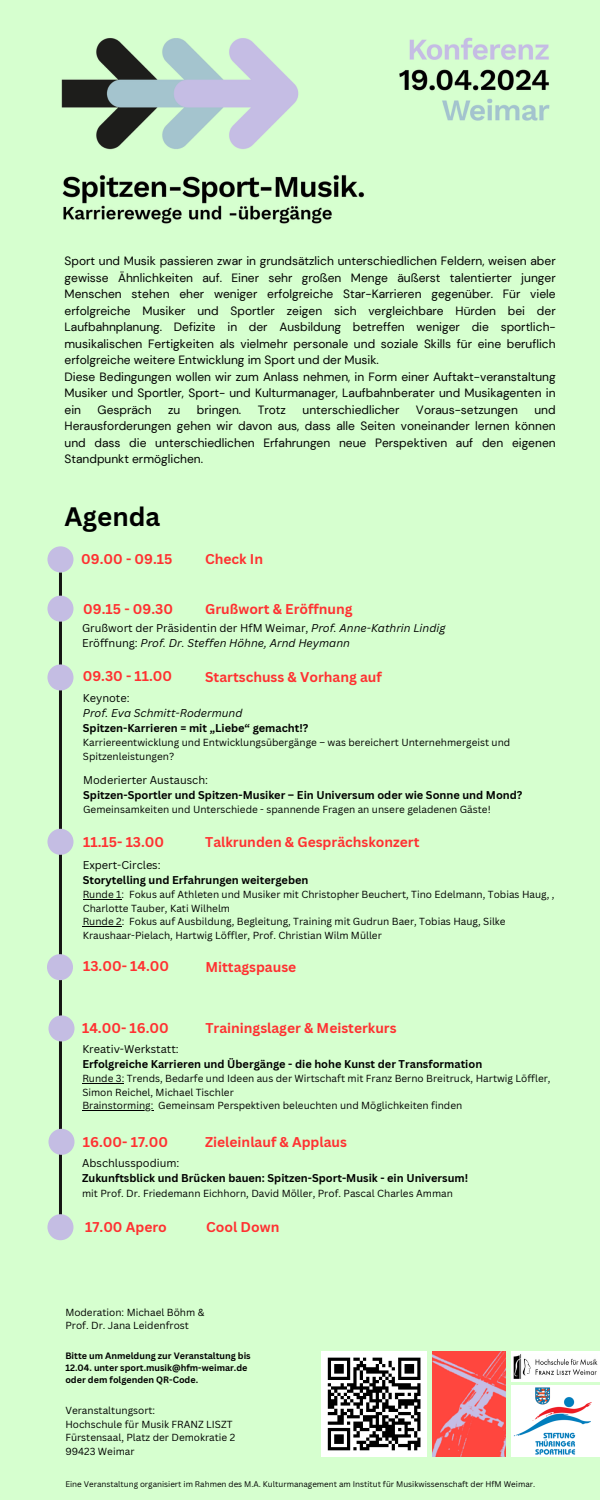
<style>
.page{position:relative;width:600px;height:1500px;background:#d6ffcf}
.page>*{position:absolute;margin:0;border:0;box-sizing:border-box;transform-origin:0 0}
.t1{font:700 26px "Canva Sans";color:#000}
.t2{font:700 13.8px "Canva Sans";color:#ff3131}
.t3{font:12px/16.5px "DM Sans";color:#000}
.t4{font:700 11px/15px "Canva Sans";color:#000}
.t5{font:italic 11px/15px "Canva Sans";color:#000}
.t6{font:10px/13.5px "Canva Sans";color:#000}
.t7{font:700 9px/12px "Canva Sans";color:#000}
.t8{font:8px "Canva Sans";color:#000}
.s1{font-style:normal}
.s2{font-weight:400}
.s3{font-weight:400;font-style:italic}
</style>
<div class="page">
<img style="left:61px;top:37px;width:489px;height:187px">
<hr style="left:59px;top:572px;width:3px;height:647px;background:#151513">
<div style="left:47px;top:664px;width:27px;height:26px;background:#c4bde3;border-radius:50%"></div>
<div style="left:47px;top:596px;width:27px;height:26px;background:#c4bde3;border-radius:50%"></div>
<div style="left:47px;top:546px;width:27px;height:26px;background:#c4bde3;border-radius:50%"></div>
<div style="left:47px;top:829px;width:27px;height:26px;background:#c4bde3;border-radius:50%"></div>
<div style="left:48px;top:1015px;width:27px;height:26px;background:#c4bde3;border-radius:50%"></div>
<div style="left:47px;top:954px;width:26px;height:26px;background:#c4bde3;border-radius:50%"></div>
<div style="left:47px;top:1214px;width:27px;height:26px;background:#c4bde3;border-radius:50%"></div>
<div style="left:48px;top:1129px;width:27px;height:26px;background:#c4bde3;border-radius:50%"></div>
<img style="left:511px;top:1351px;width:89px;height:31px">
<img style="left:511px;top:1386px;width:89px;height:71px">
<hr style="left:83px;top:899px;width:39px;height:1px;background:#000">
<hr style="left:83px;top:926px;width:39px;height:1px;background:#000">
<hr style="left:82px;top:1083px;width:42px;height:1px;background:#000">
<hr style="left:82px;top:1110px;width:71px;height:1px;background:#000">
<img style="left:433px;top:1351px;width:73px;height:106px">
<div style="left:321px;top:1351px;width:106px;height:106px;background:#fff"></div>
<svg style="left:327px;top:1357px;width:94px;height:94px"></svg>
<h2 class="t3" style="left:65px;top:253px;width:493px">Sport und Musik passieren zwar in grundsätzlich unterschiedlichen Feldern, weisen aber gewisse Ähnlichkeiten auf. Einer sehr großen Menge äußerst talentierter junger Menschen stehen eher weniger erfolgreiche Star-Karrieren gegenüber. Für viele erfolgreiche Musiker und Sportler zeigen sich vergleichbare Hürden bei der Laufbahnplanung. Defizite in der Ausbildung betreffen weniger die sportlich&shy;musikalischen Fertigkeiten als vielmehr personale und soziale Skills für eine beruflich erfolgreiche weitere Entwicklung im Sport und der Musik.<br>Diese Bedingungen wollen wir zum Anlass nehmen, in Form einer Auftakt-veranstaltung Musiker und Sportler, Sport- und Kulturmanager, Laufbahnberater und Musikagenten in ein</h2>
<h2 class="t3" style="left:65px;top:401px;width:493px;text-align:justify;text-indent:470px">und Herausforderungen gehen wir davon aus, dass alle Seiten voneinander lernen können und dass die unterschiedlichen Erfahrungen neue Perspektiven auf den eigenen Standpunkt ermöglichen.</h2>
<h2 class="t3" style="left:98px;top:401px;width:56px">Gespräch</h2>
<h2 class="t3" style="left:168px;top:401px;width:14px">zu</h2>
<h2 class="t3" style="left:197px;top:401px;width:46px">bringen.</h2>
<h2 class="t3" style="left:258px;top:401px;width:30px">Trotz</h2>
<h2 class="t3" style="left:303px;top:401px;width:98px">unterschiedlicher</h2>
<h2 class="t3" style="left:416px;top:401px;width:103px">Voraus-setzungen</h2>
<h5 class="t1" style="left:65px;top:498px;width:97px">Agenda</h5>
<h2 class="t2" style="left:81px;top:550px;width:93px">09.00 - 09.15</h2>
<h2 class="t2" style="left:205px;top:550px;width:60px">Check In</h2>
<h2 class="t2" style="left:83px;top:599px;width:91px">09.15 - 09.30</h2>
<h3 class="t2" style="left:205px;top:599px;width:149px">Grußwort &amp; Eröffnung</h3>
<p class="t5" style="left:82px;top:620px;width:365px"><span class="s1">Grußwort der Präsidentin der HfM Weimar,</span> Prof. Anne-Kathrin Lindig<br><span class="s1">Eröffnung:</span> Prof. Dr. Steffen Höhne, Arnd Heymann</p>
<h2 class="t2" style="left:83px;top:667px;width:91px">09.30 - 11.00</h2>
<h2 class="t2" style="left:205px;top:668px;width:178px">Startschuss &amp; Vorhang auf</h2>
<h4 class="t4" style="left:83px;top:690px;width:227px"><span class="s2">Keynote:<br></span><span class="s3">Prof. Eva Schmitt-Rodermund<br></span>Spitzen-Karrieren = mit „Liebe“ gemacht!?</h4>
<h4 class="t6" style="left:83px;top:736px;width:429px">Karriereentwicklung und Entwicklungsübergänge – was bereichert Unternehmergeist und<br>Spitzenleistungen?</h4>
<h4 class="t4" style="left:83px;top:772px;width:441px"><span class="s2">Moderierter Austausch:<br></span>Spitzen-Sportler und Spitzen-Musiker – Ein Universum oder wie Sonne und Mond?</h4>
<h4 class="t6" style="left:83px;top:803px;width:409px">Gemeinsamkeiten und Unterschiede - spannende Fragen an unsere geladenen Gäste!</h4>
<h2 class="t2" style="left:83px;top:832px;width:82px">11.15- 13.00</h2>
<h2 class="t2" style="left:205px;top:832px;width:216px">Talkrunden &amp; Gesprächskonzert</h2>
<h4 class="t4" style="left:83px;top:857px;width:227px"><span class="s2">Expert-Circles:<br></span>Storytelling und Erfahrungen weitergeben</h4>
<h4 class="t6" style="left:83px;top:888px;width:473px">Runde 1: Fokus auf Athleten und Musiker mit Christopher Beuchert, Tino Edelmann, Tobias Haug, , Charlotte Tauber, Kati Wilhelm<br>Runde 2: Fokus auf Ausbildung, Begleitung, Training mit Gudrun Baer, Tobias Haug, Silke Kraushaar-Pielach, Hartwig Löffler, Prof. Christian Wilm Müller</h4>
<h2 class="t2" style="left:83px;top:956px;width:87px">13.00- 14.00</h2>
<h2 class="t2" style="left:205px;top:957px;width:92px">Mittagspause</h2>
<h2 class="t2" style="left:82px;top:1019px;width:88px">14.00- 16.00</h2>
<h2 class="t2" style="left:205px;top:1019px;width:193px">Trainingslager &amp; Meisterkurs</h2>
<h2 class="t4" style="left:82px;top:1041px;width:401px"><span class="s2">Kreativ-Werkstatt:<br></span>Erfolgreiche Karrieren und Übergänge - die hohe Kunst der Transformation</h2>
<h2 class="t6" style="left:82px;top:1071px;width:470px">Runde 3: Trends, Bedarfe und Ideen aus der Wirtschaft mit Franz Berno Breitruck, Hartwig Löffler,<br>Simon Reichel, Michael Tischler</h2>
<h2 class="t6" style="left:82px;top:1098px;width:381px">Brainstorming: Gemeinsam Perspektiven beleuchten und Möglichkeiten finden</h2>
<h4 class="t2" style="left:83px;top:1132px;width:87px">16.00- 17.00</h4>
<h4 class="t2" style="left:205px;top:1132px;width:143px">Zieleinlauf &amp; Applaus</h4>
<h4 class="t4" style="left:82px;top:1156px;width:388px"><span class="s2">Abschlusspodium:<br></span>Zukunftsblick und Brücken bauen: Spitzen-Sport-Musik - ein Universum!</h4>
<h4 class="t6" style="left:82px;top:1186px;width:372px">mit Prof. Dr. Friedemann Eichhorn, David Möller, Prof. Pascal Charles Amman</h4>
<h2 class="t2" style="left:85px;top:1217px;width:83px">17.00 Apero</h2>
<h2 class="t2" style="left:206px;top:1217px;width:75px">Cool Down</h2>
<p class="t6" style="left:65px;top:1305px;width:140px">Moderation: Michael Böhm &amp;<br>Prof. Dr. Jana Leidenfrost</p>
<p class="t7" style="left:65px;top:1350px;width:187px">Bitte um Anmeldung zur Veranstaltung bis<br>12.04. unter sport.musik@hfm-weimar.de oder dem folgenden QR-Code.</p>
<h4 class="t6" style="left:65px;top:1404px;width:171px">Veranstaltungsort:<br>Hochschule für Musik FRANZ LISZT<br>Fürstensaal, Platz der Demokratie 2<br>99423 Weimar</h4>
<p class="t8" style="left:65px;top:1479px;width:471px">Eine Veranstaltung organisiert im Rahmen des M.A. Kulturmanagement am Institut für Musikwissenschaft der HfM Weimar.</p>
</div>
